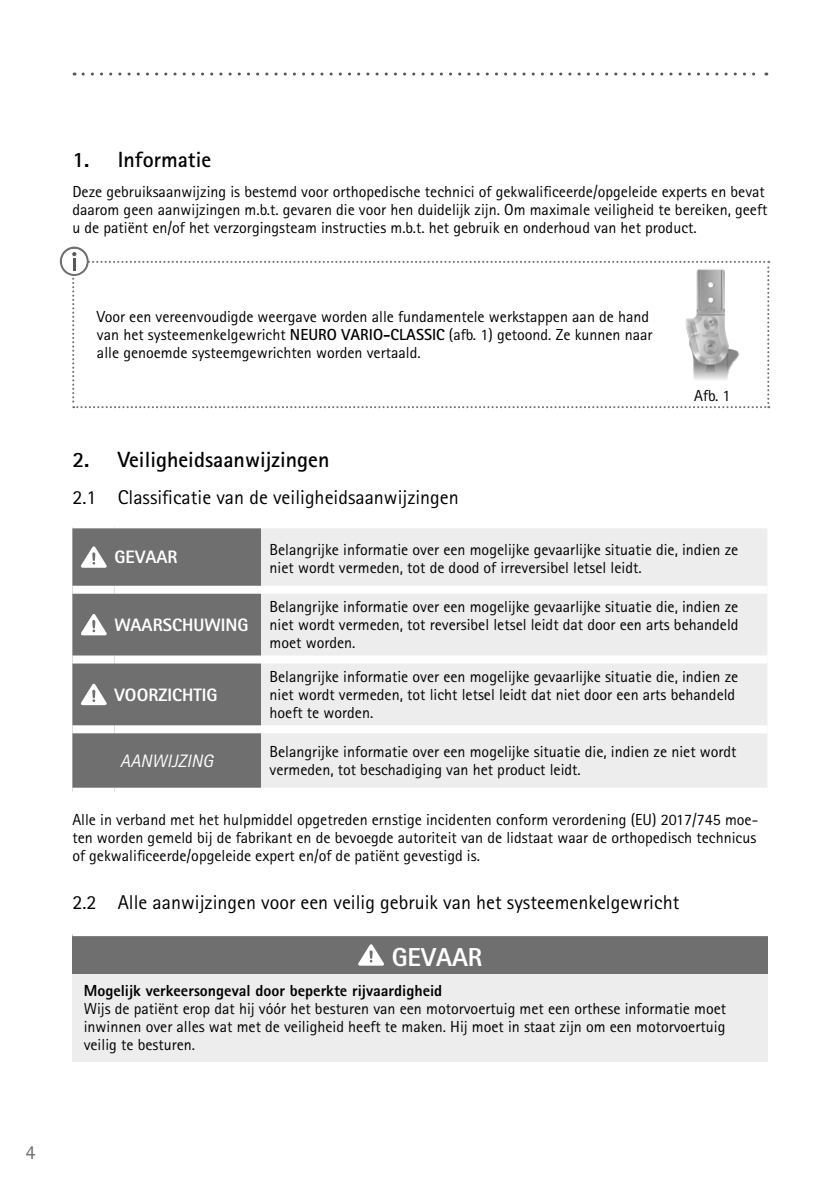
<style>
.page{position:relative;width:840px;height:1191px;background:#fff}
.page>*{position:absolute;margin:0;border:0;box-sizing:border-box;transform-origin:0 0}
.t1{font:800 26px "Rotis Sans Serif Pro";color:#fff}
.t2{font:700 22px "Rotis Sans Serif Pro";color:#000}
.t3{font:20px "Rotis Sans Serif Pro";color:#000}
.t4{font:20px "Rotis Sans Serif Pro";color:#706f6f}
.t5{font:800 18px "Rotis Sans Serif Pro";color:#fff}
.t6{font:italic 18px "Rotis Sans Serif Pro";color:#fff}
.t7{font:16px/18px "Rotis Sans Serif Pro";color:#000}
.t8{font:800 16px "Rotis Sans Serif Pro";color:#000}
.s1{font-weight:700}
</style>
<div class="page">
<div style="left:72px;top:528px;width:189px;height:259px;background:#706f6f"></div>
<div style="left:261px;top:528px;width:506px;height:259px;background:#ededed"></div>
<div style="left:72px;top:586px;width:43px;height:8px;background:#fff"></div>
<div style="left:115px;top:586px;width:146px;height:8px;background:#fff"></div>
<div style="left:261px;top:586px;width:506px;height:8px;background:#fff"></div>
<div style="left:261px;top:655px;width:506px;height:8px;background:#fff"></div>
<div style="left:72px;top:655px;width:43px;height:8px;background:#fff"></div>
<div style="left:115px;top:655px;width:146px;height:8px;background:#fff"></div>
<div style="left:72px;top:725px;width:43px;height:8px;background:#fff"></div>
<div style="left:115px;top:725px;width:146px;height:8px;background:#fff"></div>
<div style="left:261px;top:725px;width:506px;height:8px;background:#fff"></div>
<svg style="left:77px;top:543px;width:34px;height:26px"></svg>
<svg style="left:77px;top:611px;width:34px;height:26px"></svg>
<svg style="left:77px;top:681px;width:34px;height:25px"></svg>
<div style="left:72px;top:934px;width:695px;height:39px;background:#706f6f"></div>
<div style="left:72px;top:973px;width:695px;height:88px;background:#ededed"></div>
<hr style="left:72px;top:932px;width:695px;height:4px;background:#fff">
<svg style="left:358px;top:944px;width:26px;height:22px"></svg>
<svg style="left:60px;top:247px;width:708px;height:161px"></svg>
<svg style="left:83px;top:73px;width:683px;height:3px"></svg>
<img style="left:678px;top:266px;width:64px;height:114px">
<h2 class="t2" style="left:72px;top:146px;width:140px">1. Informatie</h2>
<p class="t7" style="left:72px;top:182px;width:696px">Deze gebruiksaanwijzing is bestemd voor orthopedische technici of gekwalificeerde/opgeleide experts en bevat daarom geen aanwijzingen m.b.t. gevaren die voor hen duidelijk zijn. Om maximale veiligheid te bereiken, geeft u de patiënt en/of het verzorgingsteam instructies m.b.t. het gebruik en onderhoud van het product.</p>
<p class="t7" style="left:97px;top:308px;width:557px">Voor een vereenvoudigde weergave worden alle fundamentele werkstappen aan de hand van het systeemenkelgewricht <span class="s1">NEURO VARIO-CLASSIC</span> (afb. 1) getoond. Ze kunnen naar alle genoemde systeemgewrichten worden vertaald.</p>
<h2 class="t2" style="left:72px;top:445px;width:258px">2. Veiligheidsaanwijzingen</h2>
<p class="t3" style="left:72px;top:485px;width:388px">2.1 Classificatie van de veiligheidsaanwijzingen</p>
<p class="t7" style="left:693px;top:386px;width:38px">Afb. 1</p>
<p class="t5" style="left:115px;top:546px;width:64px">GEVAAR</p>
<p class="t7" style="left:269px;top:541px;width:470px">Belangrijke informatie over een mogelijke gevaarlijke situatie die, indien ze niet wordt vermeden, tot de dood of irreversibel letsel leidt.</p>
<p class="t5" style="left:115px;top:613px;width:135px">WAARSCHUWING</p>
<p class="t5" style="left:115px;top:683px;width:104px">VOORZICHTIG</p>
<p class="t7" style="left:269px;top:598px;width:470px;text-align:justify">Belangrijke informatie over een mogelijke gevaarlijke situatie die, indien ze niet wordt vermeden, tot reversibel letsel leidt dat door een arts behandeld moet worden.</p>
<p class="t7" style="left:269px;top:667px;width:470px">Belangrijke informatie over een mogelijke gevaarlijke situatie die, indien ze niet wordt vermeden, tot licht letsel leidt dat niet door een arts behandeld hoeft te worden.</p>
<p class="t6" style="left:120px;top:750px;width:94px">AANWIJZING</p>
<p class="t7" style="left:269px;top:743px;width:468px">Belangrijke informatie over een mogelijke situatie die, indien ze niet wordt vermeden, tot beschadiging van het product leidt.</p>
<p class="t7" style="left:72px;top:810px;width:687px;text-align:justify">Alle in verband met het hulpmiddel opgetreden ernstige incidenten conform verordening (EU) 2017/745 moe&shy;ten worden gemeld bij de fabrikant en de bevoegde autoriteit van de lidstaat waar de orthopedisch technicus of gekwalificeerde/opgeleide expert en/of de patiënt gevestigd is.</p>
<p class="t3" style="left:72px;top:891px;width:608px">2.2 Alle aanwijzingen voor een veilig gebruik van het systeemenkelgewricht</p>
<h1 class="t1" style="left:391px;top:940px;width:92px">GEVAAR</h1>
<p class="t8" style="left:84px;top:980px;width:360px">Mogelijk verkeersongeval door beperkte rijvaardigheid</p>
<p class="t7" style="left:84px;top:1000px;width:643px;text-align:justify">Wijs de patiënt erop dat hij vóór het besturen van een motorvoertuig met een orthese informatie moet inwinnen over alles wat met de veiligheid heeft te maken. Hij moet in staat zijn om een motorvoertuig veilig te besturen.</p>
<p class="t4" style="left:26px;top:1140px;width:12px">4</p>
</div>
